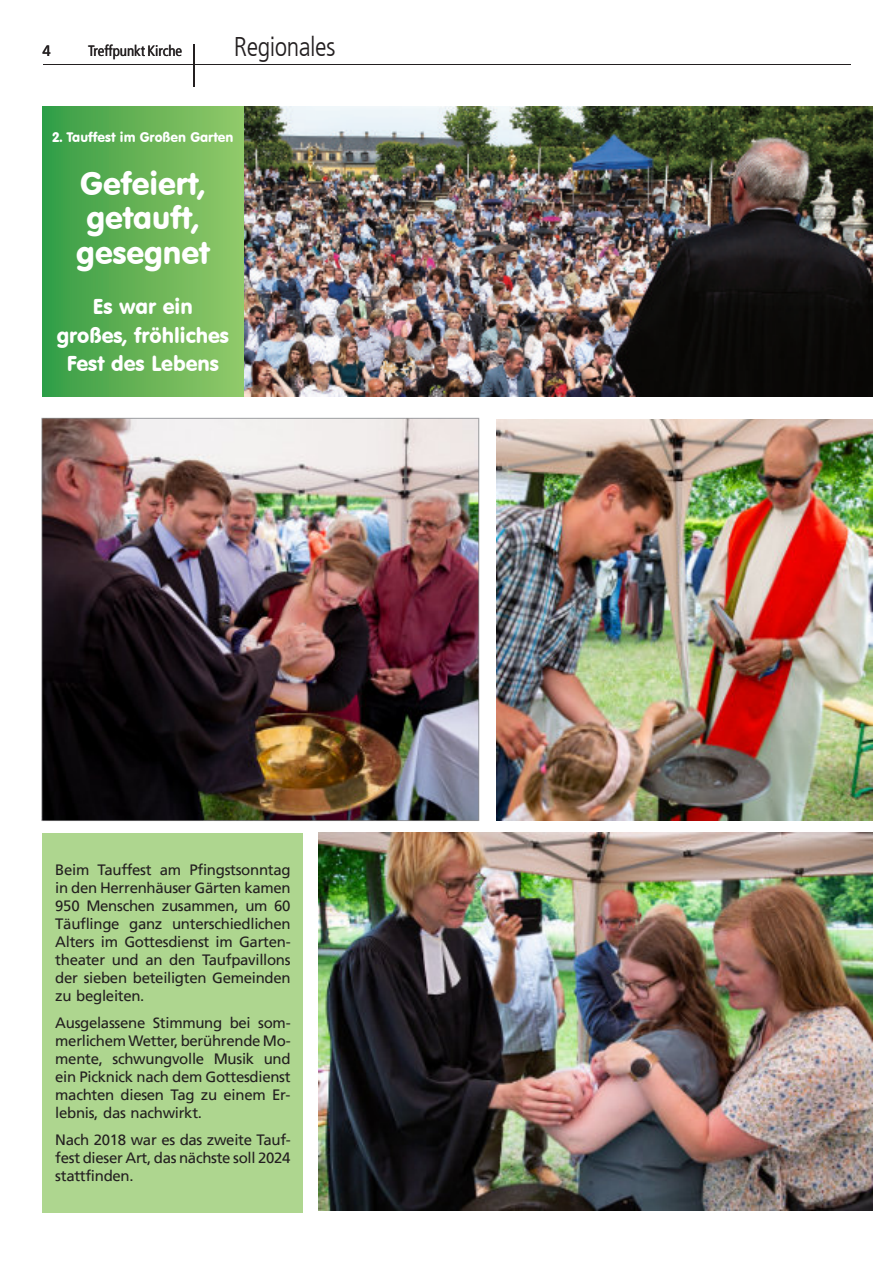
<style>
.page{position:relative;width:893px;height:1263px;background:#fff}
.page>*{position:absolute;margin:0;border:0;box-sizing:border-box;transform-origin:0 0}
.t1{font:31.5px/34.5px "VAG Rounded BT";color:#fff;text-align:center}
.t2{font:300 condensed 27px "Frutiger LT";letter-spacing:-.02em;color:#231f20}
.t3{font:21px/28.2px "VAG Rounded BT";color:#fff;text-align:center}
.t4{font:15px/18px "Frutiger LT";letter-spacing:-.02em;color:#231f20;text-align:justify}
.t5{font:condensed 15px "Frutiger LT";letter-spacing:-.005em;color:#231f20}
.t6{font:13.5px "VAG Rounded BT";color:#fff}
</style>
<div class="page">
<img style="left:243px;top:106px;width:630px;height:290px">
<div style="left:43px;top:106px;width:200px;height:290px;background:linear-gradient(to right,#359d45,#94c968)"></div>
<hr style="left:43px;top:64px;width:807px;height:1px;background:#231f20">
<hr style="left:193px;top:44px;width:2px;height:43px;background:#231f20">
<div style="left:43px;top:833px;width:260px;height:379px;background:#aed68f"></div>
<img style="left:319px;top:833px;width:554px;height:378px">
<img style="left:496px;top:419px;width:377px;height:401px">
<img style="left:41px;top:418px;width:438px;height:403px">
<p class="t4" style="left:43px;top:43px;width:10px">4</p>
<p class="t5" style="left:88px;top:44px;width:96px">Treffpunkt Kirche</p>
<h2 class="t2" style="left:247px;top:35px;width:90px">egionales</h2>
<h2 class="t2" style="left:234px;top:35px;width:62px">Rubrik</h2>
<p class="t6" style="left:52px;top:132px;width:183px">2. Tauffest im Großen Garten</p>
<h1 class="t1" style="left:76px;top:169px;width:135px">Gefeiert, getauft, gesegnet</h1>
<h3 class="t3" style="left:57px;top:295px;width:174px">Es war ein großes, fröhliches<br>Fest des Lebens</h3>
<p class="t4" style="left:55px;top:862px;width:237px">Beim Tauffest am Pfingstsonntag in den Herrenhäuser Gärten kamen 950 Menschen zusammen, um 60<br>Täuflinge ganz unterschiedlichen Alters im Gottesdienst im Garten&shy;theater und an den Taufpavillons der sieben beteiligten Gemeinden zu begleiten.</p>
<p class="t4" style="left:55px;top:1015px;width:237px">Ausgelassene Stimmung bei som&shy;merlichem Wetter, berührende Mo&shy;mente, schwungvolle Musik und ein Picknick nach dem Gottesdienst machten diesen Tag zu einem Er&shy;lebnis, das nachwirkt.</p>
<p class="t4" style="left:55px;top:1132px;width:237px">Nach 2018 war es das zweite Tauf&shy;fest dieser Art, das nächste soll 2024 stattfinden.</p>
</div>
